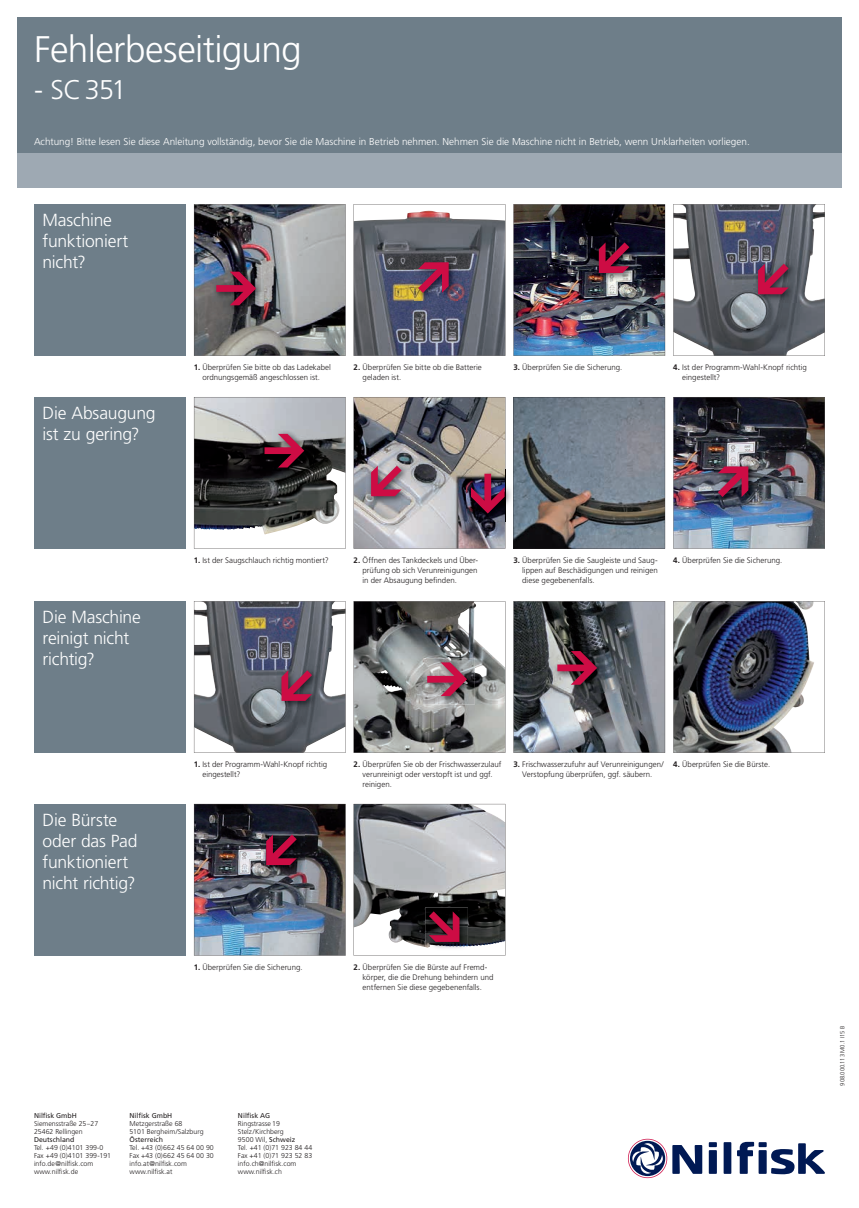
<style>
.page{position:relative;width:859px;height:1208px;background:#fff}
.page>*{position:absolute;margin:0;border:0;box-sizing:border-box;transform-origin:0 0}
.t1{font:300 37px "Frutiger LT Std";letter-spacing:-.02em;color:#fff}
.t2{font:300 27px "Frutiger LT Std";color:#fff}
.t3{font:300 17.5px/21px "Frutiger LT Std";letter-spacing:-.01em;color:#fff}
.t4{font:300 10px "Frutiger LT Std";color:#fff}
.t5{font:300 8px/10px "Frutiger LT Std";color:#231f20}
.t6{font:300 7px/8px "Frutiger LT Std";color:#231f20}
.t7{font:7px "Frutiger LT Std";color:#231f20}
.t8{font:300 6px "Frutiger LT Std";letter-spacing:-.02em;color:#231f20}
.s1{font-weight:700}
.s2{font-weight:400}
</style>
<div class="page">
<div style="left:17px;top:17px;width:825px;height:136px;background:#6e7e89"></div>
<div style="left:17px;top:153px;width:825px;height:34px;background:#9ea9b3"></div>
<div style="left:724px;top:1142px;width:7px;height:31px;background:#001954"></div>
<div style="left:709px;top:1150px;width:8px;height:23px;background:#001954"></div>
<div style="left:759px;top:1150px;width:8px;height:23px;background:#001954"></div>
<div style="left:709px;top:1142px;width:8px;height:5px;background:#001954"></div>
<div style="left:759px;top:1142px;width:8px;height:5px;background:#001954"></div>
<svg style="left:737px;top:1141px;width:17px;height:32px"></svg>
<svg style="left:771px;top:1143px;width:54px;height:31px"></svg>
<svg style="left:628px;top:1138px;width:74px;height:40px"></svg>
<div style="left:34px;top:204px;width:152px;height:152px;background:#6e7e89"></div>
<div style="left:34px;top:397px;width:152px;height:152px;background:#6e7e89"></div>
<div style="left:34px;top:601px;width:152px;height:152px;background:#6e7e89"></div>
<div style="left:34px;top:804px;width:152px;height:151px;background:#6e7e89"></div>
<svg style="left:513px;top:397px;width:152px;height:152px;background:#6d747c"></svg>
<img style="left:673px;top:601px;width:152px;height:152px">
<svg style="left:354px;top:204px;width:151px;height:152px;background:#706e78"></svg>
<img style="left:513px;top:204px;width:152px;height:152px">
<svg style="left:194px;top:601px;width:152px;height:152px"></svg>
<img style="left:194px;top:804px;width:152px;height:151px">
<svg style="left:354px;top:804px;width:151px;height:144px;background:#8c898c"></svg>
<img style="left:673px;top:397px;width:152px;height:152px">
<svg style="left:673px;top:204px;width:152px;height:152px;background:#797880"></svg>
<img style="left:194px;top:204px;width:152px;height:152px">
<svg style="left:194px;top:397px;width:152px;height:152px"></svg>
<svg style="left:354px;top:601px;width:151px;height:152px;background:#817f80"></svg>
<svg style="left:513px;top:601px;width:152px;height:152px;background:#68686e"></svg>
<img style="left:506px;top:487px;width:5px;height:18px">
<img style="left:505px;top:469px;width:1px;height:52px">
<img style="left:354px;top:397px;width:151px;height:152px">
<h1 class="t1" style="left:34px;top:28px;width:269px">Fehlerbeseitigung</h1>
<h2 class="t2" style="left:34px;top:74px;width:94px">- SC 351</h2>
<p class="t4" style="left:34px;top:135px;width:717px">Achtung! Bitte lesen Sie diese Anleitung vollständig, bevor Sie die Maschine in Betrieb nehmen. Nehmen Sie die Maschine nicht in Betrieb, wenn Unklarheiten vorliegen.</p>
<h3 class="t3" style="left:43px;top:209px;width:87px">Maschine funktioniert nicht?</h3>
<h3 class="t3" style="left:43px;top:402px;width:115px">Die Absaugung ist zu gering?</h3>
<p class="t5" style="left:194px;top:363px;width:139px;text-align:center"><span class="s1">1.</span> Überprüfen Sie bitte ob das Ladekabel ordnungsgemäß angeschlossen ist.</p>
<p class="t5" style="left:363px;top:363px;width:121px;text-indent:-9px"><span class="s1">2.</span> Überprüfen Sie bitte ob die Batterie geladen ist.</p>
<p class="t5" style="left:513px;top:363px;width:110px"><span class="s1">3.</span> Überprüfen Sie die Sicherung.</p>
<p class="t5" style="left:682px;top:363px;width:126px;text-indent:-9px"><span class="s1">4.</span> Ist der Programm-Wahl-Knopf richtig eingestellt?</p>
<h3 class="t3" style="left:43px;top:606px;width:100px">Die Maschine reinigt nicht richtig?</h3>
<h3 class="t3" style="left:43px;top:809px;width:96px">Die Bürste oder das Pad funktioniert nicht richtig?</h3>
<p class="t5" style="left:194px;top:555px;width:136px"><span class="s1">1.</span> Ist der Saugschlauch richtig montiert?</p>
<p class="t5" style="left:363px;top:555px;width:117px;text-align:justify;text-indent:-9px"><span class="s1">2.</span> Öffnen des Tankdeckels und Über&shy;prüfung ob sich Verunreinigungen in der Absaugung befinden.</p>
<p class="t5" style="left:522px;top:555px;width:137px;text-align:justify;text-indent:-9px"><span class="s1">3.</span> Überprüfen Sie die Saugleiste und Saug&shy;lippen auf Beschädigungen und reinigen diese gegebenenfalls.</p>
<p class="t5" style="left:673px;top:555px;width:111px"><span class="s1">4.</span> Überprüfen Sie die Sicherung.</p>
<p class="t5" style="left:202px;top:759px;width:126px;text-indent:-9px"><span class="s1">1.</span> Ist der Programm-Wahl-Knopf richtig eingestellt?</p>
<p class="t5" style="left:354px;top:759px;width:149px"><span class="s1">2.</span> Überprüfen Sie ob der Frischwasserzulauf</p>
<p class="t5" style="left:673px;top:759px;width:98px"><span class="s1">4.</span> Überprüfen Sie die Bürste.</p>
<p class="t5" style="left:363px;top:769px;width:132px">verunreinigt oder verstopft ist und ggf. reinigen.</p>
<p class="t5" style="left:513px;top:759px;width:152px;text-align:center"><span class="s1">3.</span> Frischwasserzufuhr auf Verunreinigungen/<br>Verstopfung überprüfen, ggf. säubern.</p>
<p class="t5" style="left:194px;top:962px;width:110px"><span class="s1">1.</span> Überprüfen Sie die Sicherung.</p>
<p class="t5" style="left:363px;top:962px;width:132px;text-indent:-9px"><span class="s1">2.</span> Überprüfen Sie die Bürste auf Fremd&shy;körper, die die Drehung behindern und entfernen Sie diese gegebenenfalls.</p>
<p class="t7" style="left:34px;top:1111px;width:44px">Nilfisk GmbH</p>
<p class="t6" style="left:34px;top:1119px;width:66px">Siemensstraße 25–27<br>25462 Rellingen</p>
<p class="t7" style="left:34px;top:1135px;width:42px">Deutschland</p>
<p class="t6" style="left:34px;top:1143px;width:79px">Tel. +49 (0)4101 399-0<br>Fax +49 (0)4101 399-191 info.de@nilfisk.com www.nilfisk.de</p>
<p class="t7" style="left:130px;top:1111px;width:44px">Nilfisk GmbH</p>
<p class="t6" style="left:130px;top:1119px;width:76px">Metzgerstraße 68<br>5101 Bergheim/Salzburg</p>
<p class="t7" style="left:130px;top:1135px;width:35px">Österreich</p>
<p class="t6" style="left:130px;top:1143px;width:86px">Tel. +43 (0)662 45 64 00 90<br>Fax +43 (0)662 45 64 00 30 info.at@nilfisk.com www.nilfisk.at</p>
<p class="t7" style="left:238px;top:1111px;width:34px">Nilfisk AG</p>
<p class="t6" style="left:238px;top:1119px;width:76px">Ringstrasse 19<br>Stelz /Kirchberg<br>9500 Wil, <span class="s2">Schweiz<br></span>Tel. +41 (0)71 923 84 44<br>Fax +41 (0)71 923 52 83 info.ch@nilfisk.com www.nilfisk.ch</p>
<p class="t8" style="left:839px;top:1085px;width:61px;rotate:-90deg">908.000.113 M0.1 I15 B</p>
</div>
